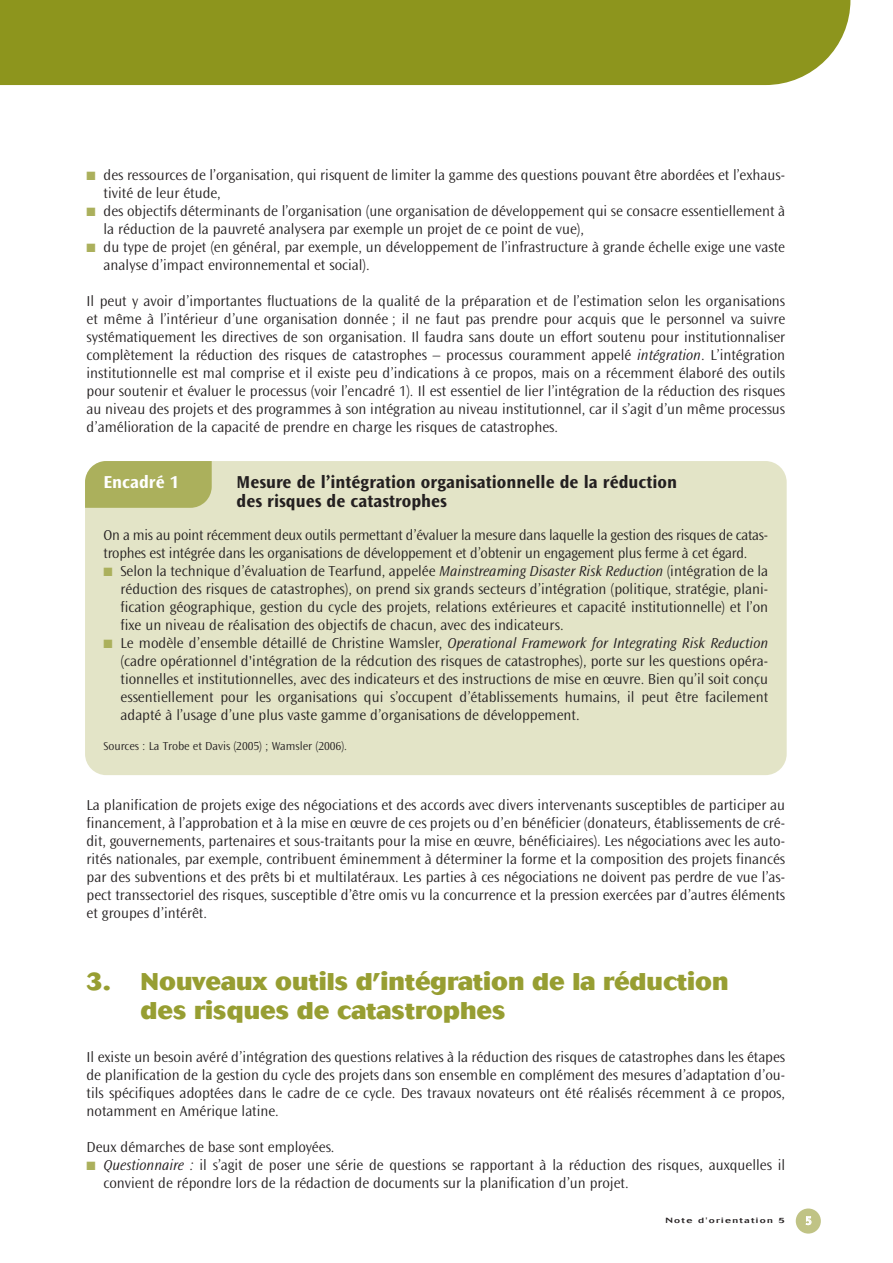
<style>
.page{position:relative;width:893px;height:1263px;background:#fff}
.page>*{position:absolute;margin:0;border:0;box-sizing:border-box;transform-origin:0 0}
.t1{font:800 24px/28.5px "Cosmos";color:#979e32}
.t2{font:700 18px/19.5px "Ocean Sans";color:#231f20}
.t3{font:700 18px "Ocean Sans";color:#fff}
.t4{font:300 15px/18px "Ocean Sans";color:#231f20}
.t5{font:300 12px "Ocean Sans";color:#231f20}
.t6{font:600 12px "Ocean Sans";color:#fff}
.t7{font:500 7.5px "Cosmos";letter-spacing:.13em;color:#231f20;scale:1.33 1}
.s1{color:#abb05c}
.s2{font-style:italic}
</style>
<div class="page">
<div style="left:85px;top:461px;width:702px;height:314px;background:#e3e4c7;border-radius:21px"></div>
<div style="left:85px;top:461px;width:127px;height:47px;background:#abb05c"></div>
<div style="left:796px;top:1208px;width:25px;height:25px;background:#c0c385;border-radius:50%"></div>
<div style="left:0;top:0;width:850px;height:85px;background:#8d951d"></div>
<p class="t4" style="left:104px;top:167px;width:683px;text-indent:-17px"><span class="s1">■</span> des ressources de l’organisation, qui risquent de limiter la gamme des questions pouvant être abordées et l’exhaus&shy;tivité de leur étude,</p>
<p class="t4" style="left:104px;top:203px;width:683px;text-indent:-17px"><span class="s1">■</span> des objectifs déterminants de l’organisation (une organisation de développement qui se consacre essentiellement à la réduction de la pauvreté analysera par exemple un projet de ce point de vue),</p>
<p class="t4" style="left:104px;top:239px;width:683px;text-indent:-17px"><span class="s1">■</span> du type de projet (en général, par exemple, un développement de l’infrastructure à grande échelle exige une vaste analyse d’impact environnemental et social).</p>
<p class="t4" style="left:87px;top:293px;width:700px;text-align:justify">Il peut y avoir d’importantes fluctuations de la qualité de la préparation et de l’estimation selon les organisations et même à l’intérieur d’une organisation donnée ; il ne faut pas prendre pour acquis que le personnel va suivre systématiquement les directives de son organisation. Il faudra sans doute un effort soutenu pour institutionnaliser complètement la réduction des risques de catastrophes – processus couramment appelé <span class="s2">intégration</span>. L’intégration institutionnelle est mal comprise et il existe peu d’indications à ce propos, mais on a récemment élaboré des outils pour soutenir et évaluer le processus (voir l’encadré 1). Il est essentiel de lier l’intégration de la réduction des risques au niveau des projets et des programmes à son intégration au niveau institutionnel, car il s’agit d’un même processus d’amélioration de la capacité de prendre en charge les risques de catastrophes.</p>
<p class="t3" style="left:104px;top:474px;width:77px">Encadré 1</p>
<p class="t2" style="left:237px;top:473px;width:442px">Mesure de l’intégration organisationnelle de la réduction des risques de catastrophes</p>
<p class="t4" style="left:104px;top:527px;width:666px">On a mis au point récemment deux outils permettant d’évaluer la mesure dans laquelle la gestion des risques de catas&shy;trophes est intégrée dans les organisations de développement et d’obtenir un engagement plus ferme à cet égard.</p>
<p class="t4" style="left:121px;top:563px;width:649px;text-align:justify;text-indent:-17px"><span class="s1">■</span> Selon la technique d’évaluation de Tearfund, appelée <span class="s2">Mainstreaming Disaster Risk Reduction</span> (intégration de la réduction des risques de catastrophes), on prend six grands secteurs d’intégration (politique, stratégie, plani&shy;fication géographique, gestion du cycle des projets, relations extérieures et capacité institutionnelle) et l’on fixe un niveau de réalisation des objectifs de chacun, avec des indicateurs.</p>
<p class="t4" style="left:121px;top:635px;width:649px;text-align:justify;text-indent:-17px"><span class="s1">■</span> Le modèle d’ensemble détaillé de Christine Wamsler, <span class="s2">Operational Framework for Integrating Risk Reduction </span>(cadre opérationnel d'intégration de la rédcution des risques de catastrophes), porte sur les questions opéra&shy;tionnelles et institutionnelles, avec des indicateurs et des instructions de mise en œuvre. Bien qu’il soit conçu essentiellement pour les organisations qui s’occupent d’établissements humains, il peut être facilement adapté à l’usage d’une plus vaste gamme d’organisations de développement.</p>
<p class="t5" style="left:104px;top:741px;width:245px">Sources : La Trobe et Davis (2005) ; Wamsler (2006).</p>
<p class="t4" style="left:87px;top:797px;width:700px;text-align:justify">La planification de projets exige des négociations et des accords avec divers intervenants susceptibles de participer au financement, à l’approbation et à la mise en œuvre de ces projets ou d’en bénéficier (donateurs, établissements de cré&shy;dit, gouvernements, partenaires et sous-traitants pour la mise en œuvre, bénéficiaires). Les négociations avec les auto&shy;rités nationales, par exemple, contribuent éminemment à déterminer la forme et la composition des projets financés par des subventions et des prêts bi et multilatéraux. Les parties à ces négociations ne doivent pas perdre de vue l’as&shy;pect transsectoriel des risques, susceptible d’être omis vu la concurrence et la pression exercées par d’autres éléments et groupes d’intérêt.</p>
<h1 class="t1" style="left:141px;top:970px;width:590px;text-indent:-54px">3. Nouveaux outils d’intégration de la réduction des risques de catastrophes</h1>
<p class="t4" style="left:87px;top:1049px;width:700px;text-align:justify">Il existe un besoin avéré d’intégration des questions relatives à la réduction des risques de catastrophes dans les étapes de planification de la gestion du cycle des projets dans son ensemble en complément des mesures d’adaptation d’ou&shy;tils spécifiques adoptées dans le cadre de ce cycle. Des travaux novateurs ont été réalisés récemment à ce propos, notamment en Amérique latine.</p>
<p class="t4" style="left:87px;top:1139px;width:249px">Deux démarches de base sont employées.</p>
<p class="t4" style="left:104px;top:1157px;width:683px;text-indent:-17px"><span class="s1">■</span> <span class="s2">Questionnaire :</span> il s’agit de poser une série de questions se rapportant à la réduction des risques, auxquelles il convient de répondre lors de la rédaction de documents sur la planification d’un projet.</p>
<p class="t7" style="left:665px;top:1218px;width:91px">Note d'orientation 5</p>
<p class="t6" style="left:805px;top:1215px;width:8px">5</p>
</div>
